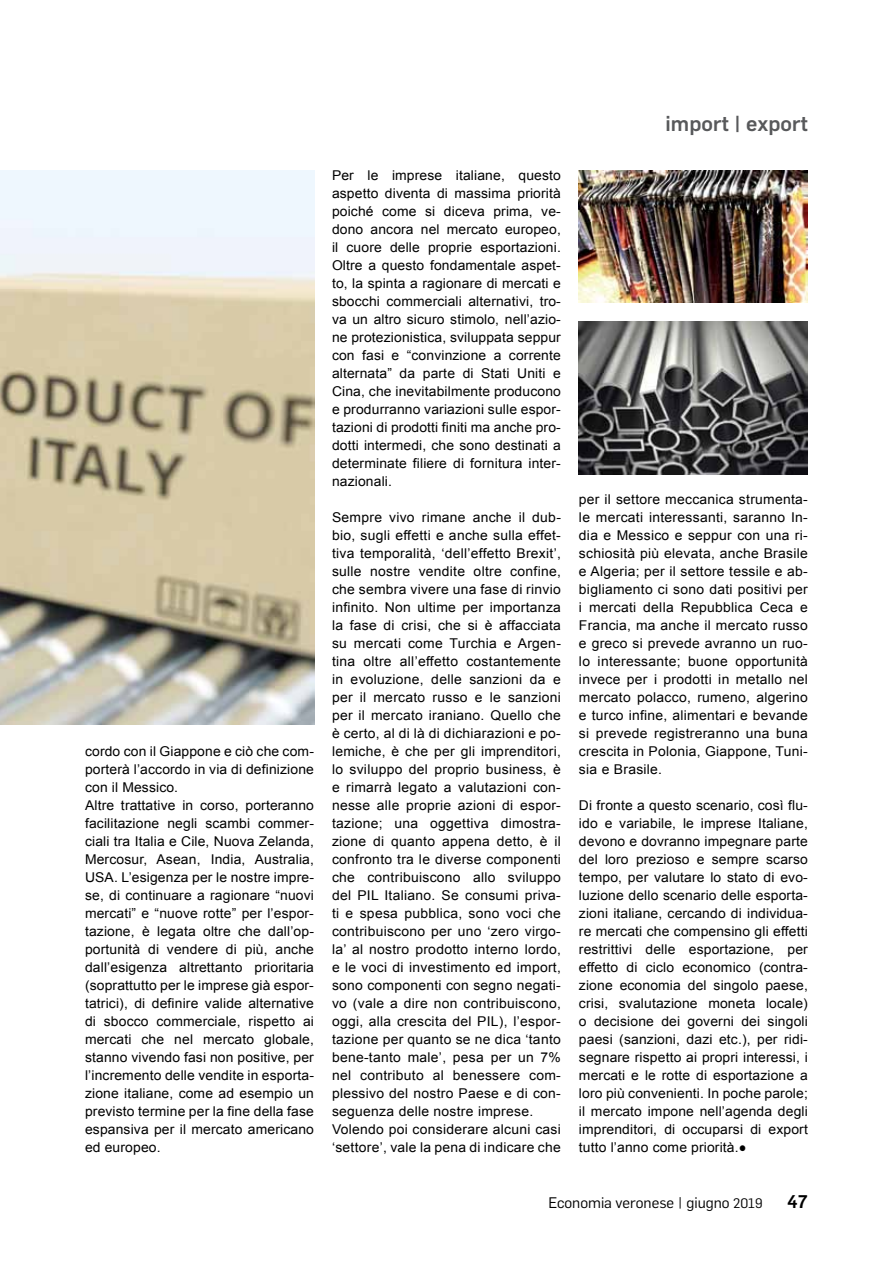
<style>
.page{position:relative;width:893px;height:1263px;background:#fff}
.page>*{position:absolute;margin:0;border:0;box-sizing:border-box;transform-origin:0 0}
.t1{font:500 21px "Flama";color:#58595b}
.t2{font:500 18px "Flama";color:#000}
.t3{font:15px "Flama";color:#000}
.t4{font:13.5px/18px "Arial";letter-spacing:.02em;color:#000;text-align:justify}
.s1{font-size:13.5px}
</style>
<div class="page">
<img style="left:0;top:170px;width:314px;height:555px">
<img style="left:579px;top:321px;width:229px;height:153px">
<img style="left:579px;top:170px;width:229px;height:133px">
<p class="t4" style="left:85px;top:742px;width:230px;text-align:left">cordo con il Giappone e ciò che com&shy;porterà l’accordo in via di definizione con il Messico.<br>Altre trattative in corso, porteranno facilitazione negli scambi commer&shy;ciali tra Italia e Cile, Nuova Zelanda, Mercosur, Asean, India, Australia, USA. L’esigenza per le nostre impre&shy;se, di continuare a ragionare “nuovi mercati” e “nuove rotte” per l’espor&shy;tazione, è legata oltre che dall’op&shy;portunità di vendere di più, anche dall’esigenza altrettanto prioritaria (soprattutto per le imprese già espor&shy;tatrici), di definire valide alternative di sbocco commerciale, rispetto ai mercati che nel mercato globale, stanno vivendo fasi non positive, per l’incremento delle vendite in esporta&shy;zione italiane, come ad esempio un previsto termine per la fine della fase espansiva per il mercato americano ed europeo.</p>
<p class="t4" style="left:332px;top:166px;width:230px">Per le imprese italiane, questo aspetto diventa di massima priorità poiché come si diceva prima, ve&shy;dono ancora nel mercato europeo, il cuore delle proprie esportazioni.<br>Oltre a questo fondamentale aspet&shy;to, la spinta a ragionare di mercati e sbocchi commerciali alternativi, tro&shy;va un altro sicuro stimolo, nell’azio&shy;ne protezionistica, sviluppata seppur con fasi e “convinzione a corrente alternata” da parte di Stati Uniti e Cina, che inevitabilmente producono e produrranno variazioni sulle espor&shy;tazioni di prodotti finiti ma anche pro&shy;dotti intermedi, che sono destinati a determinate filiere di fornitura inter&shy;nazionali.</p>
<p class="t4" style="left:332px;top:508px;width:230px;text-align:left">Sempre vivo rimane anche il dub&shy;bio, sugli effetti e anche sulla effet&shy;tiva temporalità, ‘dell’effetto Brexit’, sulle nostre vendite oltre confine, che sembra vivere una fase di rinvio infinito. Non ultime per importanza la fase di crisi, che si è affacciata su mercati come Turchia e Argen&shy;tina oltre all’effetto costantemente in evoluzione, delle sanzioni da e per il mercato russo e le sanzioni per il mercato iraniano. Quello che è certo, al di là di dichiarazioni e po&shy;lemiche, è che per gli imprenditori, lo sviluppo del proprio business, è e rimarrà legato a valutazioni con&shy;nesse alle proprie azioni di espor&shy;tazione; una oggettiva dimostra&shy;zione di quanto appena detto, è il confronto tra le diverse componenti che contribuiscono allo sviluppo del PIL Italiano. Se consumi priva&shy;ti e spesa pubblica, sono voci che contribuiscono per uno ‘zero virgo&shy;la’ al nostro prodotto interno lordo, e le voci di investimento ed import, sono componenti con segno negati&shy;vo (vale a dire non contribuiscono, oggi, alla crescita del PIL), l’espor&shy;tazione per quanto se ne dica ‘tanto bene-tanto male’, pesa per un 7% nel contributo al benessere com&shy;plessivo del nostro Paese e di con&shy;seguenza delle nostre imprese.<br>Volendo poi considerare alcuni casi ‘settore’, vale la pena di indicare che</p>
<h1 class="t1" style="left:666px;top:108px;width:144px">import | export</h1>
<p class="t4" style="left:579px;top:490px;width:230px">per il settore meccanica strumenta&shy;le mercati interessanti, saranno In&shy;dia e Messico e seppur con una ri&shy;schiosità più elevata, anche Brasile e Algeria; per il settore tessile e ab&shy;bigliamento ci sono dati positivi per i mercati della Repubblica Ceca e Francia, ma anche il mercato russo e greco si prevede avranno un ruo&shy;lo interessante; buone opportunità invece per i prodotti in metallo nel mercato polacco, rumeno, algerino e turco infine, alimentari e bevande si prevede registreranno una buna crescita in Polonia, Giappone, Tuni&shy;sia e Brasile.</p>
<p class="t4" style="left:579px;top:796px;width:230px">Di fronte a questo scenario, così flu&shy;ido e variabile, le imprese Italiane, devono e dovranno impegnare parte del loro prezioso e sempre scarso tempo, per valutare lo stato di evo&shy;luzione dello scenario delle esporta&shy;zioni italiane, cercando di individua&shy;re mercati che compensino gli effetti restrittivi delle esportazione, per effetto di ciclo economico (contra&shy;zione economia del singolo paese, crisi, svalutazione moneta locale) o decisione dei governi dei singoli paesi (sanzioni, dazi etc.), per ridi&shy;segnare rispetto ai propri interessi, i mercati e le rotte di esportazione a loro più convenienti. In poche parole; il mercato impone nell’agenda degli imprenditori, di occuparsi di export tutto l’anno come priorità.●</p>
<p class="t3" style="left:549px;top:1193px;width:216px">Economia veronese | giugno <span class="s1">2019</span></p>
<h2 class="t2" style="left:787px;top:1188px;width:22px">47</h2>
</div>
